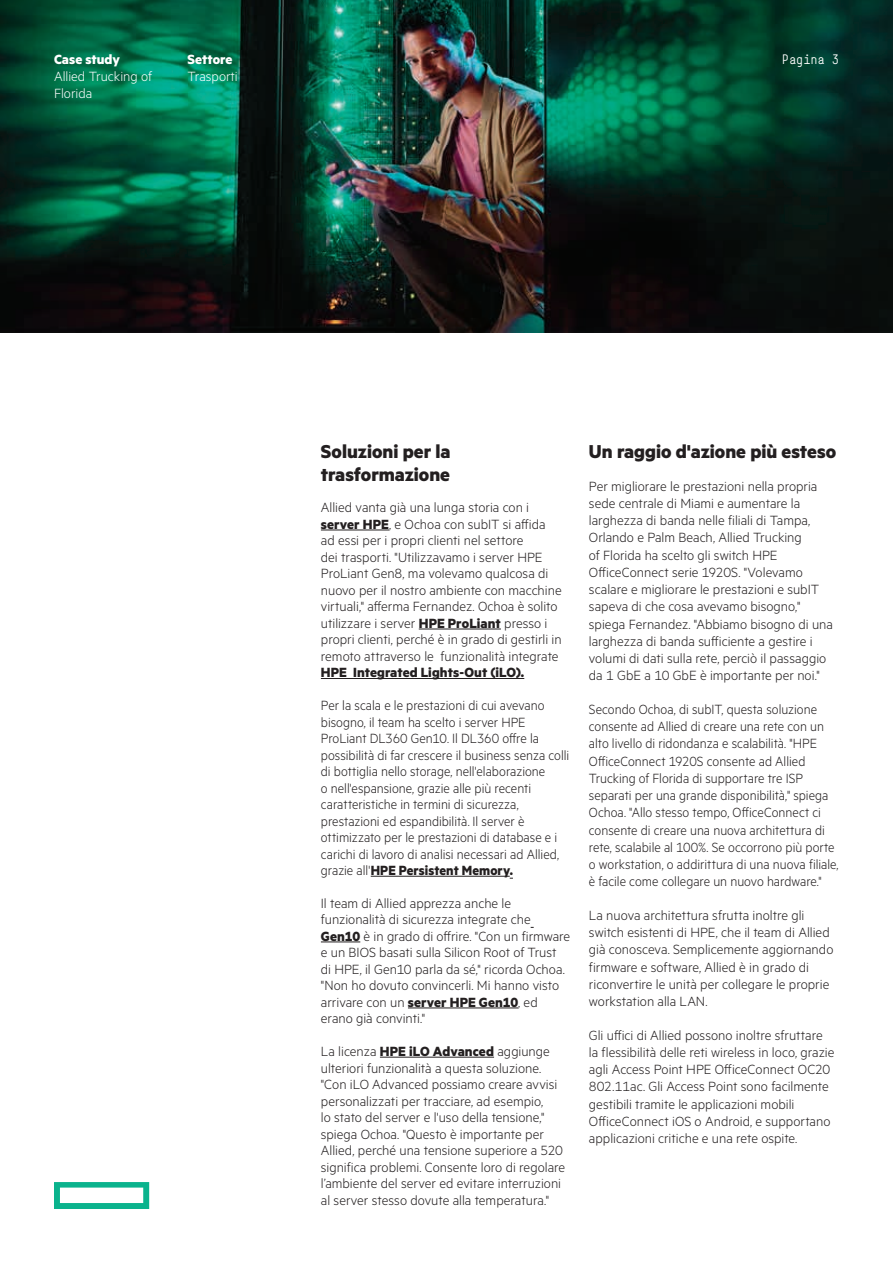
<style>
.page{position:relative;width:893px;height:1263px;background:#fff}
.page>*{position:absolute;margin:0;border:0;box-sizing:border-box;transform-origin:0 0}
.Body_subheadline_Met{font:700 21px/22.5px "Metric HPE";color:#231f20}
.Body_text_MetricHPE{font:300 15px/17.2px "Metric HPE";color:#231f20}
.Body_text_MetricHPE-2{font:300 15px/16.5px "Metric HPE";color:#231f20;scale:.96 1}
.Body_text_last_Metri{font:300 15px/16.5px "Metric HPE";color:#231f20}
.Descriptor_MetricHPE{font:300 15px/17.2px "Metric HPE";color:#fff}
.Descriptor_MetricHPE-2{font:700 15px "Metric HPE";color:#fff}
.Page_number_HPE_Simp{font:13.5px "HPE Simple";color:#fff}
.s1{font-weight:700}
</style>
<div class="page">
<img style="left:0;top:0;width:893px;height:332px">
<hr style="left:321px;top:530px;width:68px;height:1px;background:#231f20">
<hr style="left:419px;top:629px;width:82px;height:1px;background:#231f20">
<hr style="left:321px;top:678px;width:203px;height:1px;background:#231f20">
<hr style="left:371px;top:876px;width:139px;height:1px;background:#231f20">
<hr style="left:321px;top:942px;width:39px;height:1px;background:#231f20">
<hr style="left:408px;top:1008px;width:110px;height:1px;background:#231f20">
<hr style="left:380px;top:1057px;width:114px;height:1px;background:#231f20">
<svg style="left:54px;top:1182px;width:95px;height:27px"></svg>
<p class="Descriptor_MetricHPE-2" style="left:54px;top:50px;width:68px">Case study</p>
<p class="Page_number_HPE_Simp" style="left:782px;top:52px;width:59px">Pagina 3</p>
<p class="Descriptor_MetricHPE" style="left:54px;top:67px;width:100px">Allied Trucking of<br>Florida</p>
<p class="Descriptor_MetricHPE" style="left:187px;top:50px;width:52px"><span class="s1">Settore<br></span>Trasporti</p>
<p class="Body_subheadline_Met" style="left:321px;top:440px;width:131px">Soluzioni per la trasformazione</p>
<p class="Body_text_MetricHPE" style="left:321px;top:499px;width:242px;line-height:16.5px">Allied vanta già una lunga storia con i <span class="s1">server HPE</span>, e Ochoa con subIT si affida ad essi per i propri clienti nel settore<br>dei trasporti. "Utilizzavamo i server HPE ProLiant Gen8, ma volevamo qualcosa di nuovo per il nostro ambiente con macchine virtuali," afferma Fernandez. Ochoa è solito utilizzare i server <span class="s1">HPE ProLiant</span> presso i propri clienti, perché è in grado di gestirli in remoto attraverso le funzionalità integrate <span class="s1">HPE Integrated Lights-Out (iLO).</span></p>
<p class="Body_text_MetricHPE-2" style="left:321px;top:696px;width:260px">Per la scala e le prestazioni di cui avevano bisogno, il team ha scelto i server HPE ProLiant DL360 Gen10. Il DL360 offre la possibilità di far crescere il business senza colli di bottiglia nello storage, nell'elaborazione<br>o nell'espansione, grazie alle più recenti caratteristiche in termini di sicurezza, prestazioni ed espandibilità. Il server è ottimizzato per le prestazioni di database e i carichi di lavoro di analisi necessari ad Allied, grazie all'<span class="s1">HPE Persistent Memory.</span></p>
<p class="Body_text_MetricHPE" style="left:321px;top:894px;width:251px;line-height:16.5px">Il team di Allied apprezza anche le funzionalità di sicurezza integrate che <span class="s1">Gen10</span> è in grado di offrire. "Con un firmware e un BIOS basati sulla Silicon Root of Trust di HPE, il Gen10 parla da sé," ricorda Ochoa. "Non ho dovuto convincerli. Mi hanno visto arrivare con un <span class="s1">server HPE Gen10</span>, ed erano già convinti."</p>
<p class="Body_text_last_Metri" style="left:321px;top:1042px;width:246px">La licenza <span class="s1">HPE iLO Advanced</span> aggiunge ulteriori funzionalità a questa soluzione. "Con iLO Advanced possiamo creare avvisi personalizzati per tracciare, ad esempio,<br>lo stato del server e l'uso della tensione," spiega Ochoa. "Questo è importante per Allied, perché una tensione superiore a 520 significa problemi. Consente loro di regolare l’ambiente del server ed evitare interruzioni al server stesso dovute alla temperatura."</p>
<p class="Body_subheadline_Met" style="left:589px;top:440px;width:249px">Un raggio d'azione più esteso</p>
<p class="Body_text_MetricHPE" style="left:589px;top:477px;width:246px">Per migliorare le prestazioni nella propria sede centrale di Miami e aumentare la larghezza di banda nelle filiali di Tampa, Orlando e Palm Beach, Allied Trucking<br>of Florida ha scelto gli switch HPE OfficeConnect serie 1920S. "Volevamo scalare e migliorare le prestazioni e subIT sapeva di che cosa avevamo bisogno," spiega Fernandez. "Abbiamo bisogno di una larghezza di banda sufficiente a gestire i volumi di dati sulla rete, perciò il passaggio da 1 GbE a 10 GbE è importante per noi."</p>
<p class="Body_text_MetricHPE-2" style="left:589px;top:700px;width:262px;line-height:17.2px">Secondo Ochoa, di subIT, questa soluzione consente ad Allied di creare una rete con un alto livello di ridondanza e scalabilità. "HPE OfficeConnect 1920S consente ad Allied Trucking of Florida di supportare tre ISP separati per una grande disponibilità," spiega Ochoa. "Allo stesso tempo, OfficeConnect ci consente di creare una nuova architettura di rete, scalabile al 100%. Se occorrono più porte o workstation, o addirittura di una nuova filiale, è facile come collegare un nuovo hardware."</p>
<p class="Body_text_MetricHPE" style="left:589px;top:906px;width:246px">La nuova architettura sfrutta inoltre gli switch esistenti di HPE, che il team di Allied già conosceva. Semplicemente aggiornando firmware e software, Allied è in grado di riconvertire le unità per collegare le proprie workstation alla LAN.</p>
<p class="Body_text_MetricHPE" style="left:589px;top:1026px;width:247px">Gli uffici di Allied possono inoltre sfruttare la flessibilità delle reti wireless in loco, grazie agli Access Point HPE OfficeConnect OC20<br>802.11ac. Gli Access Point sono facilmente gestibili tramite le applicazioni mobili OfficeConnect iOS o Android, e supportano applicazioni critiche e una rete ospite.</p>
</div>
